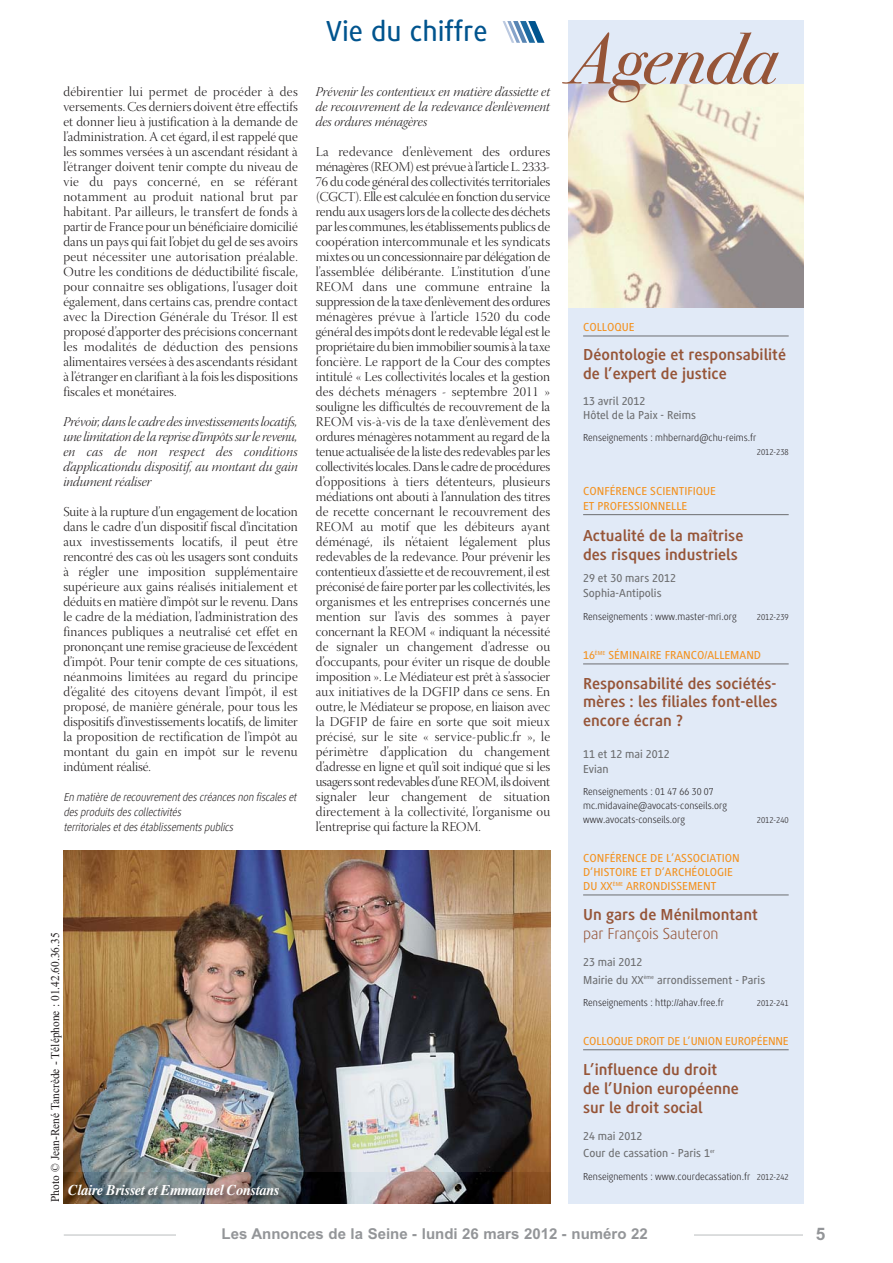
<style>
.page{position:relative;width:893px;height:1263px;background:#fff}
.page>*{position:absolute;margin:0;border:0;box-sizing:border-box;transform-origin:0 0}
.t1{font:72px "Bodoni Svty Two ITCTT Book Ita";color:#965538}
.t2{font:500 30px "Generis Simple Com";color:#00548e}
.t3{font:700 17.25px "Arial";color:#939598}
.t4{font:700 16.5px/18.9px "Generis Simple Com";color:#965538}
.t5{font:300 16.5px "Generis Simple Com";color:#965538}
.t6{font:700 15px "Arial";color:#939598}
.t7{font:italic 700 15px "Times";letter-spacing:-.02em;color:#fff;scale:.95 1}
.t8{font:13.5px/15px "Warnock Pro Light Disp";letter-spacing:.005em;color:#231f20;text-align:justify}
.t9{font:13.5px/15px "Warnock Pro Light It Disp";letter-spacing:.005em;color:#231f20;text-align:justify}
.t10{font:500 12px/14.4px "Generis Simple Com";color:#f39220}
.t11{font:500 12px/15.1px "Generis Simple Com";color:#6d6e70}
.t12{font:italic 300 12px/15px "Generis Simple Com";color:#231f20;scale:.93 1}
.t13{font:12px "Times New Roman";color:#231f20;scale:.95 1}
.t14{font:300 10.5px/14px "Generis Simple Com";color:#231f20}
.t15{font:300 9px "Generis Simple Com";color:#231f20}
.s1{font-size:9px}
</style>
<div class="page">
<hr style="left:64px;top:1234px;width:740px;height:2px;background:#d1d3d4">
<div style="left:176px;top:1222px;width:518px;height:35px;background:#fff"></div>
<svg style="left:503px;top:21px;width:41px;height:22px"></svg>
<div style="left:568px;top:20px;width:236px;height:1183px;background:#e1eaf7"></div>
<img style="left:568px;top:84px;width:236px;height:224px">
<hr style="left:583px;top:336px;width:206px;height:1px;background:#6d6e70">
<hr style="left:583px;top:514px;width:206px;height:1px;background:#6d6e70">
<hr style="left:583px;top:663px;width:206px;height:1px;background:#6d6e70">
<hr style="left:583px;top:894px;width:206px;height:1px;background:#6d6e70">
<hr style="left:583px;top:1049px;width:206px;height:1px;background:#6d6e70">
<img style="left:64px;top:850px;width:486px;height:323px">
<img style="left:59px;top:1173px;width:492px;height:31px">
<img style="left:64px;top:1173px;width:487px;height:30px">
<svg style="left:58px;top:1176px;width:1px;height:26px"></svg>
<p class="t8" style="left:63px;top:86px;width:236px">débirentier lui permet de procéder à des versements. Ces derniers doivent être effectifs et donner lieu à justification à la demande de l’administration. A cet égard, il est rappelé que les sommes versées à un ascendant résidant à l’étranger doivent tenir compte du niveau de vie du pays concerné, en se référant notamment au produit national brut par habitant. Par ailleurs, le transfert de fonds à partir de France pour un bénéficiaire domicilié dans un pays qui fait l’objet du gel de ses avoirs peut nécessiter une autorisation préalable.<br>Outre les conditions de déductibilité fiscale, pour connaître ses obligations, l’usager doit également, dans certains cas, prendre contact avec la Direction Générale du Trésor. Il est proposé d’apporter des précisions concernant les modalités de déduction des pensions alimentaires versées à des ascendants résidant à l’étranger en clarifiant à la fois les dispositions fiscales et monétaires.</p>
<p class="t9" style="left:63px;top:416px;width:236px">Prévoir, dans le cadre des investissements locatifs, une limitation de la reprise d’impôts sur le revenu, en cas de non respect des conditions d’applicationdu dispositif, au montant du gain indument réaliser</p>
<p class="t8" style="left:63px;top:506px;width:236px">Suite à la rupture d’un engagement de location dans le cadre d’un dispositif fiscal d’incitation aux investissements locatifs, il peut être rencontré des cas où les usagers sont conduits à régler une imposition supplémentaire supérieure aux gains réalisés initialement et déduits en matière d’impôt sur le revenu. Dans le cadre de la médiation, l’administration des finances publiques a neutralisé cet effet en prononçant une remise gracieuse de l’excédent d’impôt. Pour tenir compte de ces situations, néanmoins limitées au regard du principe d’égalité des citoyens devant l’impôt, il est proposé, de manière générale, pour tous les dispositifs d’investissements locatifs, de limiter la proposition de rectification de l’impôt au montant du gain en impôt sur le revenu indûment réalisé.</p>
<p class="t12" style="left:63px;top:791px;width:254px">En matière de recouvrementdescréancesnon fiscaleset desproduitsdescollectivités territorialesetdesétablissementspublics</p>
<p class="t13" style="left:48px;top:1202px;width:285px;rotate:-90deg">Photo © Jean-René Tancrède - Téléphone : 01.42.60.36.35</p>
<p class="t7" style="left:68px;top:1181px;width:224px">Claire Brisset et Emmanuel Constans</p>
<h2 class="t2" style="left:326px;top:20px;width:163px">Vie du chiffre</h2>
<p class="t9" style="left:316px;top:86px;width:236px">Prévenir les contentieux en matière d’assiette et de recouvrement de la redevance d’enlèvement des ordures ménagères</p>
<p class="t8" style="left:316px;top:146px;width:236px">La redevance d’enlèvement des ordures ménagères (REOM) est prévue à l’article L. 2333- 76 du code général des collectivités territoriales (CGCT). Elle est calculée en fonction du service rendu aux usagers lors de la collecte des déchets par les communes, les établissements publics de coopération intercommunale et les syndicats mixtes ou un concessionnaire par délégation de l’assemblée délibérante. L’institution d’une REOM dans une commune entraîne la suppression de la taxe d’enlèvement des ordures ménagères prévue à l’article 1520 du code général des impôts dont le redevable légal est le propriétaire du bien immobilier soumis à la taxe foncière. Le rapport de la Cour des comptes intitulé « Les collectivités locales et la gestion des déchets ménagers - septembre 2011 » souligne les difficultés de recouvrement de la REOM vis-à-vis de la taxe d’enlèvement des ordures ménagères notamment au regard de la tenue actualisée de la liste des redevables par les collectivités locales. Dans le cadre de procédures d’oppositions à tiers détenteurs, plusieurs médiations ont abouti à l’annulation des titres de recette concernant le recouvrement des REOM au motif que les débiteurs ayant déménagé, ils n’étaient légalement plus redevables de la redevance. Pour prévenir les contentieux d’assiette et de recouvrement, il est préconisé de faire porter par les collectivités, les organismes et les entreprises concernés une mention sur l’avis des sommes à payer concernant la REOM « indiquant la nécessité de signaler un changement d’adresse ou d’occupants, pour éviter un risque de double imposition ». Le Médiateur est prêt à s’associer aux initiatives de la DGFIP dans ce sens. En outre, le Médiateur se propose, en liaison avec la DGFIP de faire en sorte que soit mieux précisé, sur le site « service-public.fr », le périmètre d’application du changement d’adresse en ligne et qu’il soit indiqué que si les usagers sont redevables d’une REOM, ils doivent signaler leur changement de situation directement à la collectivité, l’organisme ou l’entreprise qui facture la REOM.</p>
<h1 class="t1" style="left:568px;top:32px;width:211px">Agenda</h1>
<p class="t10" style="left:583px;top:321px;width:53px">COLLOQUE</p>
<p class="t4" style="left:583px;top:347px;width:204px">Déontologie et responsabilité de l’expert de justice</p>
<p class="t11" style="left:583px;top:396px;width:114px;line-height:13.6px">13 avril 2012<br>Hôtel de la Paix - Reims</p>
<p class="t14" style="left:583px;top:432px;width:175px">Renseignements : mhbernard@chu-reims.fr</p>
<p class="t15" style="left:757px;top:449px;width:33px">2012-238</p>
<p class="t10" style="left:583px;top:484px;width:134px;line-height:15.1px">CONFÉRENCE SCIENTIFIQUE<br>ET PROFESSIONNELLE</p>
<p class="t4" style="left:583px;top:528px;width:162px">Actualité de la maîtrise des risques industriels</p>
<p class="t11" style="left:583px;top:572px;width:94px">29 et 30 mars 2012<br>Sophia-Antipolis</p>
<p class="t14" style="left:583px;top:611px;width:155px">Renseignements : www.master-mri.org</p>
<p class="t15" style="left:757px;top:614px;width:33px">2012-239</p>
<p class="t10" style="left:583px;top:649px;width:180px">16<sup>ÈME</sup> SÉMINAIRE FRANCO/ALLEMAND</p>
<p class="t4" style="left:583px;top:676px;width:196px;line-height:18.5px;text-align:justify">Responsabilité des sociétés&shy;mères : les filiales font-elles encore écran ?</p>
<p class="t11" style="left:583px;top:747px;width:88px">11 et 12 mai 2012<br>Evian</p>
<p class="t14" style="left:583px;top:785px;width:145px">Renseignements : 01 47 66 30 07 mc.midavaine@avocats-conseils.org www.avocats-conseils.org</p>
<p class="t15" style="left:757px;top:816px;width:33px">2012-240</p>
<p class="t10" style="left:583px;top:851px;width:158px">CONFÉRENCE DE L’ASSOCIATION<br>D’HISTOIRE ET D’ARCHÉOLOGIE<br>DU XX<sup>ÈME</sup> ARRONDISSEMENT</p>
<p class="t4" style="left:583px;top:907px;width:176px">Un gars de Ménilmontant</p>
<p class="t5" style="left:583px;top:927px;width:137px">par François Sauteron</p>
<p class="t11" style="left:583px;top:955px;width:184px;line-height:17.4px">23 mai 2012<br>Mairie du XX<sup>ème</sup> arrondissement - Paris</p>
<p class="t14" style="left:583px;top:997px;width:142px">Renseignements : http://ahav.free.fr</p>
<p class="t15" style="left:757px;top:1000px;width:33px">2012-241</p>
<p class="t10" style="left:583px;top:1035px;width:207px">COLLOQUE DROIT DE L’UNION EUROPÉENNE</p>
<p class="t4" style="left:583px;top:1061px;width:157px">L’influence du droit<br>de l’Union européenne sur le droit social</p>
<p class="t11" style="left:583px;top:1128px;width:133px;line-height:17.4px">24 mai 2012<br>Cour de cassation - Paris 1<sup>er</sup></p>
<p class="t14" style="left:583px;top:1171px;width:207px">Renseignements : www.courdecassation.fr <span class="s1">2012-242</span></p>
<p class="t6" style="left:221px;top:1225px;width:428px">Les Annonces de la Seine - lundi 26 mars 2012 - numéro 22</p>
<p class="t3" style="left:816px;top:1224px;width:11px">5</p>
</div>
